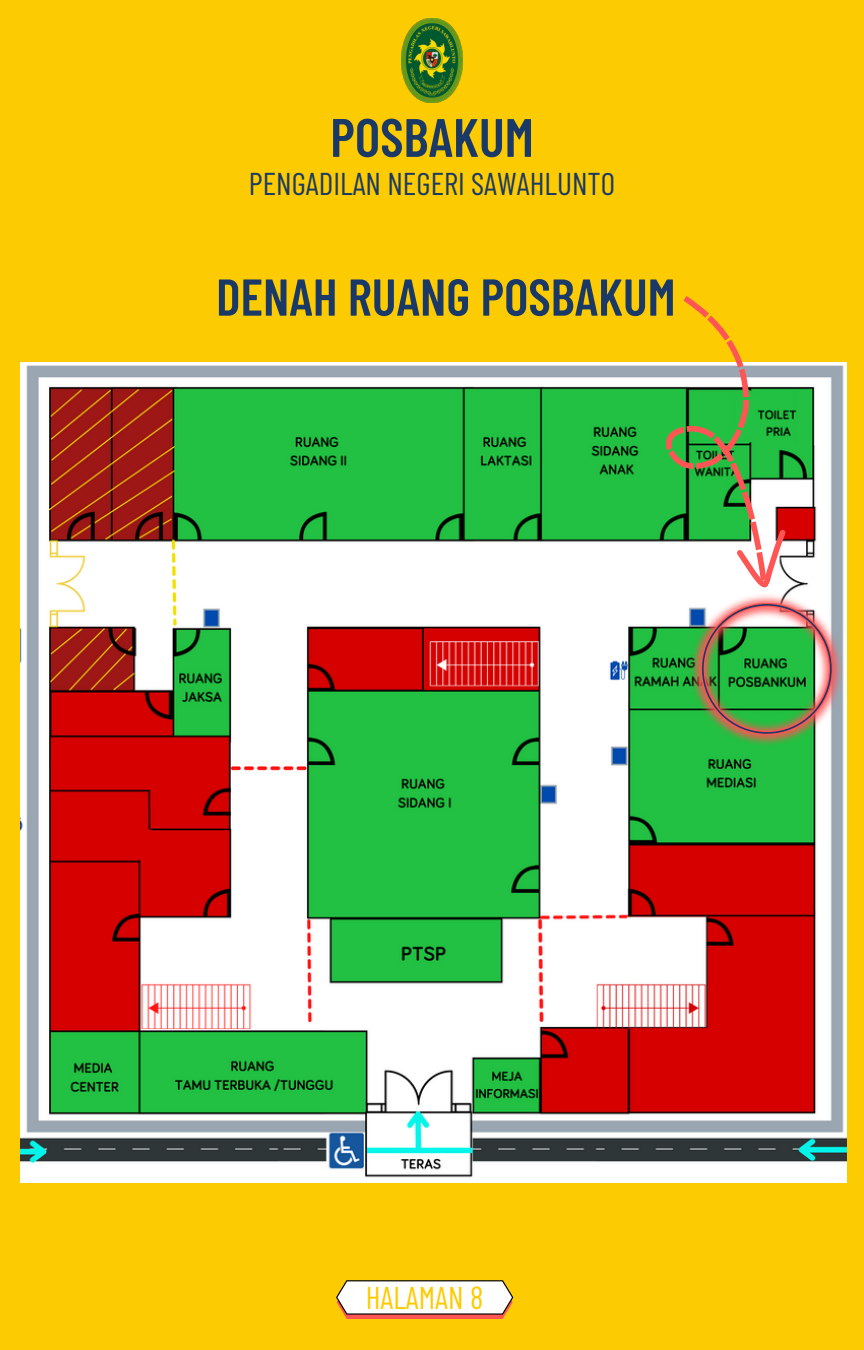
<style>
.page{position:relative;width:864px;height:1350px;background:#fdcb02}
.page>*{position:absolute;margin:0;border:0;box-sizing:border-box;transform-origin:0 0}
.t1{font:600 54px "Barlow Condensed";color:#1a3966}
.t2{font:600 51.75px "Barlow Condensed";color:#1a3966}
.t3{font:31.5px "Barlow Condensed";color:#1a3966}
.t4{font:31.5px "Barlow Condensed";color:#fdcb02}
</style>
<div class="page">
<img style="left:21px;top:362px;width:825px;height:820px">
<img style="left:689px;top:592px;width:155px;height:156px">
<svg style="left:701px;top:603px;width:132px;height:132px;background:#6ca060"></svg>
<svg style="left:336px;top:1280px;width:177px;height:39px;background:#edd8cc"></svg>
<img style="left:401px;top:18px;width:61px;height:85px">
<svg style="left:586px;top:296px;width:261px;height:290px"></svg>
<svg style="left:728px;top:516px;width:65px;height:73px;background:#dabdaf"></svg>
<h1 class="t1" style="left:330px;top:103px;width:205px">POSBAKUM</h1>
<p class="t3" style="left:249px;top:163px;width:368px">PENGADILAN NEGERI SAWAHLUNTO</p>
<h2 class="t2" style="left:216px;top:264px;width:461px">DENAH RUANG POSBAKUM</h2>
<p class="t4" style="left:366px;top:1278px;width:119px">HALAMAN 8</p>
</div>
